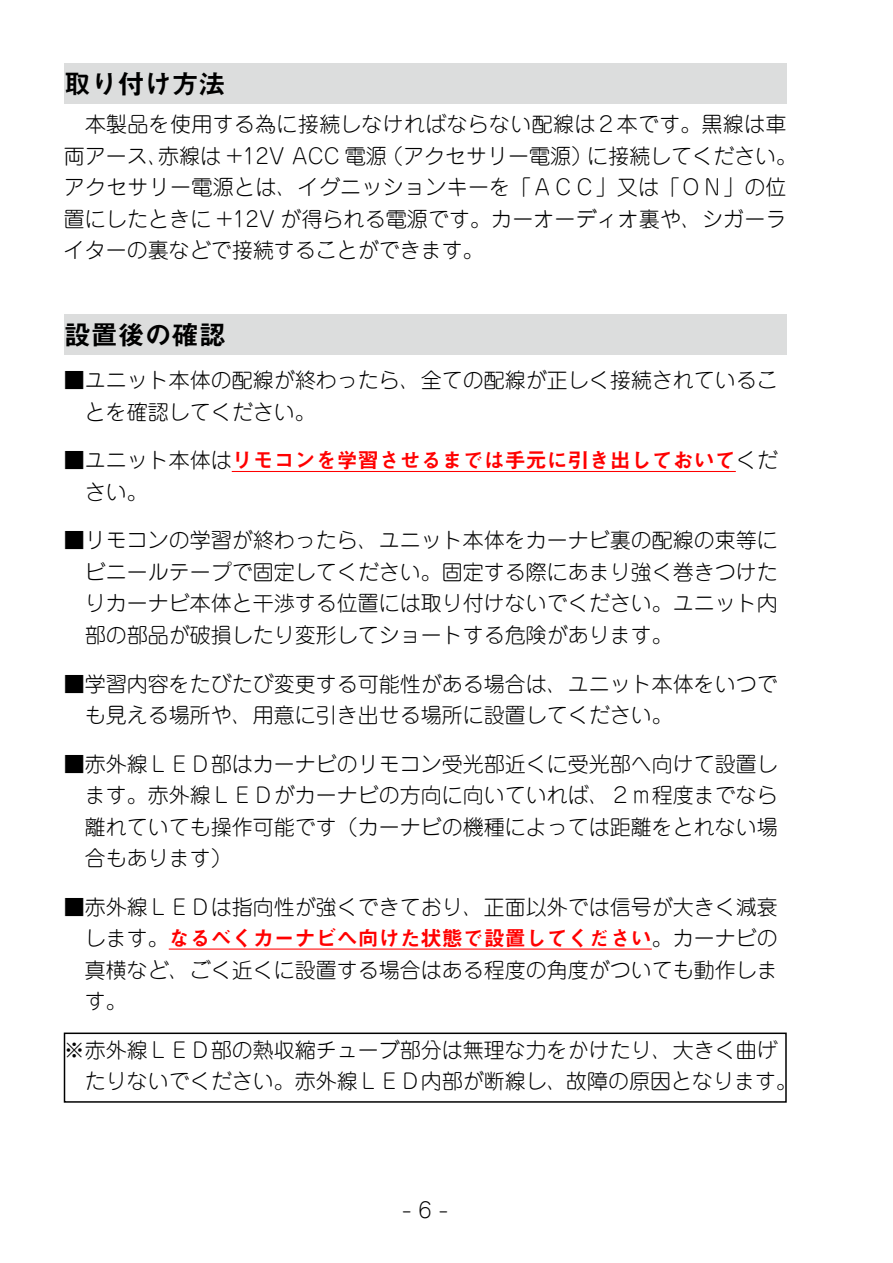
<style>
.page{position:relative;width:893px;height:1263px;background:#fff}
.page>*{position:absolute;margin:0;border:0;box-sizing:border-box;transform-origin:0 0}
.t1{font:27px "Midashi Go Pro MB31";color:#000}
.t2{font:300 21px/31.5px "Jun 101 Pro";color:#000}
.t3{font:21px "Midashi Go Pro MB31";color:#f00}
.s1{font-family:"Jun 101 Pro";font-weight:300;color:#000}
</style>
<div class="page">
<div style="left:64px;top:64px;width:723px;height:40px;background:#dcdddd"></div>
<hr style="left:232px;top:471px;width:504px;height:1px;background:#f00">
<hr style="left:169px;top:948px;width:483px;height:1px;background:#f00">
<div style="left:64px;top:315px;width:723px;height:40px;background:#dcdddd"></div>
<div style="left:64px;top:1032px;width:723px;height:71px;border:2px solid #000"></div>
<p class="t1" style="left:64px;top:62px;width:163px">取り付け方法</p>
<p class="t2" style="left:64px;top:106px;width:735px">　本製品を使用する為に接続しなければならない配線は２本です。黒線は車両アース、赤線は +12V ACC 電源（アクセサリー電源）に接続してください。アクセサリー電源とは、イグニッションキーを「ＡＣＣ」又は「ＯＮ」の位置にしたときに +12V が得られる電源です。カーオーディオ裏や、シガーライターの裏などで接続することができます。</p>
<p class="t1" style="left:64px;top:313px;width:163px">設置後の確認</p>
<p class="t2" style="left:85px;top:362px;width:694px;text-indent:-21px">■ユニット本体の配線が終わったら、全ての配線が正しく接続されていることを確認してください。</p>
<p class="t3" style="left:64px;top:444px;width:715px"><span class="s1">■ユニット本体は</span>リモコンを学習させるまでは手元に引き出しておいて<span class="s1">くだ</span></p>
<p class="t2" style="left:85px;top:474px;width:64px">さい。</p>
<p class="t2" style="left:85px;top:522px;width:694px;text-align:justify;text-indent:-21px">■リモコンの学習が終わったら、ユニット本体をカーナビ裏の配線の束等にビニールテープで固定してください。固定する際にあまり強く巻きつけたりカーナビ本体と干渉する位置には取り付けないでください。ユニット内部の部品が破損したり変形してショートする危険があります。</p>
<p class="t2" style="left:85px;top:665px;width:694px;text-indent:-21px">■学習内容をたびたび変更する可能性がある場合は、ユニット本体をいつでも見える場所や、用意に引き出せる場所に設置してください。</p>
<p class="t2" style="left:85px;top:745px;width:694px;text-align:justify;text-indent:-21px">■赤外線ＬＥＤ部はカーナビのリモコン受光部近くに受光部へ向けて設置します。赤外線ＬＥＤがカーナビの方向に向いていれば、２ｍ程度までなら離れていても操作可能です（カーナビの機種によっては距離をとれない場合もあります）</p>
<p class="t2" style="left:64px;top:888px;width:715px">■赤外線ＬＥＤは指向性が強くできており、正面以外では信号が大きく減衰</p>
<p class="t3" style="left:85px;top:921px;width:694px"><span class="s1">します。</span>なるべくカーナビへ向けた状態で設置してください<span class="s1">。カーナビの</span></p>
<p class="t2" style="left:85px;top:951px;width:694px">真横など、ごく近くに設置する場合はある程度の角度がついても動作します。</p>
<p class="t2" style="left:64px;top:1031px;width:735px">※赤外線ＬＥＤ部の熱収縮チューブ部分は無理な力をかけたり、大きく曲げ　たりないでください。赤外線ＬＥＤ内部が断線し、故障の原因となります。</p>
<p class="t2" style="left:402px;top:1191px;width:47px">- 6 -</p>
</div>
